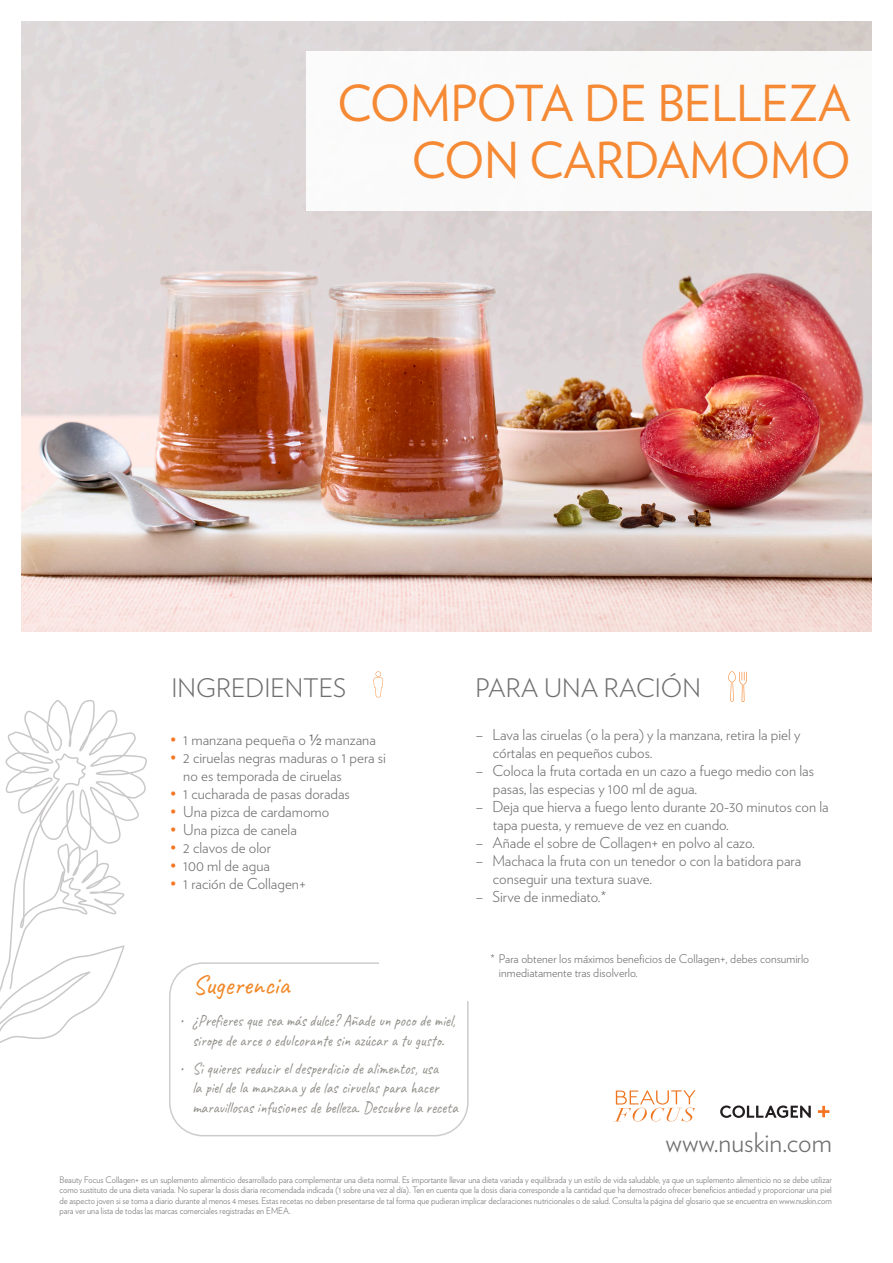
<style>
.page{position:relative;width:893px;height:1263px;background:#fff}
.page>*{position:absolute;margin:0;border:0;box-sizing:border-box;transform-origin:0 0}
.t1{font:49.5px/57px "Verlag";color:#f58934;text-align:right;scale:.96 1}
.t2{font:300 27px "Verlag";color:#706f6f}
.t3{font:27px "Caveat";color:#f18625}
.t4{font:300 25.5px "Verlag";color:#706f6f}
.t5{font:16.5px/19.5px "Caveat";color:#92908a;text-align:center;scale:.91 1}
.t6{font:300 15px/18px "Verlag";color:#706f6f}
.t7{font:300 12px/14.4px "Verlag";color:#706f6f}
.t8{font:300 9px/10.5px "Verlag";color:#706f6f;text-align:justify;scale:.95 1}
.s1{font-weight:400;color:#f57523}
.s2{font-family:"Helvetica Neue";font-weight:400}
</style>
<div class="page">
<img style="left:21px;top:21px;width:851px;height:610px">
<div style="left:306px;top:51px;width:571px;height:160px;background:#fff"></div>
<svg style="left:373px;top:671px;width:10px;height:26px"></svg>
<svg style="left:728px;top:671px;width:19px;height:31px"></svg>
<svg style="left:0;top:700px;width:147px;height:343px"></svg>
<svg style="left:615px;top:1090px;width:80px;height:31px"></svg>
<svg style="left:720px;top:1105px;width:91px;height:13px"></svg>
<svg style="left:818px;top:1106px;width:11px;height:11px"></svg>
<div style="left:169px;top:962px;width:300px;height:174px;border:2px solid #ccc;border-radius:33px"></div>
<div style="left:379px;top:935px;width:111px;height:66px;background:#fff"></div>
<p class="t1" style="left:338px;top:72px;width:536px">COMPOTA DE BELLEZA<br>CON CARDAMOMO</p>
<p class="t4" style="left:172px;top:669px;width:176px">INGREDIENTES</p>
<p class="t4" style="left:475px;top:669px;width:227px">PARA UNA RACIÓN</p>
<p class="t6" style="left:493px;top:725px;width:309px;text-indent:-17px">– Lava las ciruelas (o la pera) y la manzana, retira la piel y córtalas en pequeños cubos.</p>
<p class="t6" style="left:493px;top:761px;width:323px;text-indent:-17px">– Coloca la fruta cortada en un cazo a fuego medio con las pasas, las especias y 100 ml de agua.</p>
<p class="t6" style="left:493px;top:797px;width:337px;text-indent:-17px">– Deja que hierva a fuego lento durante 20-30 minutos con la tapa puesta, y remueve de vez en cuando.</p>
<p class="t6" style="left:476px;top:833px;width:281px">– Añade el sobre de Collagen+ en polvo al cazo.</p>
<p class="t6" style="left:493px;top:851px;width:310px;text-indent:-17px">– Machaca la fruta con un tenedor o con la batidora para conseguir una textura suave.</p>
<p class="t6" style="left:476px;top:887px;width:132px">– Sirve de inmediato.*</p>
<p class="t6" style="left:171px;top:730px;width:207px"><span class="s1">•</span> 1 manzana pequeña o <span class="s2">½</span> manzana</p>
<p class="t6" style="left:183px;top:748px;width:204px;text-indent:-13px"><span class="s1">•</span> 2 ciruelas negras maduras o 1 pera si no es temporada de ciruelas</p>
<p class="t6" style="left:171px;top:784px;width:181px"><span class="s1">•</span> 1 cucharada de pasas doradas</p>
<p class="t6" style="left:171px;top:802px;width:160px"><span class="s1">•</span> Una pizca de cardamomo</p>
<p class="t6" style="left:171px;top:820px;width:128px"><span class="s1">•</span> Una pizca de canela</p>
<p class="t6" style="left:171px;top:838px;width:102px"><span class="s1">•</span> 2 clavos de olor</p>
<p class="t6" style="left:171px;top:856px;width:101px"><span class="s1">•</span> 100 ml de agua</p>
<p class="t6" style="left:171px;top:874px;width:137px"><span class="s1">•</span> 1 ración de Collagen+</p>
<p class="t3" style="left:192px;top:968px;width:100px">Sugerencia</p>
<p class="t5" style="left:180px;top:1011px;width:305px">• ¿Prefieres que sea más dulce? Añade un poco de miel, sirope de arce o edulcorante sin azúcar a tu gusto.</p>
<p class="t5" style="left:192px;top:1059px;width:293px;text-align:left;text-indent:-13px">• Si quieres reducir el desperdicio de alimentos, usa<br>la piel de la manzana y de las ciruelas para hacer maravillosas infusiones de belleza. Descubre la receta</p>
<p class="t7" style="left:499px;top:950px;width:312px;text-indent:-9px">* Para obtener los máximos beneficios de Collagen+, debes consumirlo inmediatamente tras disolverlo.</p>
<p class="t2" style="left:666px;top:1123px;width:168px">www.nuskin.com</p>
<p class="t8" style="left:60px;top:1174px;width:815px">Beauty Focus Collagen+ es un suplemento alimenticio desarrollado para complementar una dieta normal. Es importante llevar una dieta variada y equilibrada y un estilo de vida saludable, ya que un suplemento alimenticio no se debe utilizar como sustituto de una dieta variada. No superar la dosis diaria recomendada indicada (1 sobre una vez al día). Ten en cuenta que la dosis diaria corresponde a la cantidad que ha demostrado ofrecer beneficios antiedad y proporcionar una piel de aspecto joven si se toma a diario durante al menos 4 meses. Estas recetas no deben presentarse de tal forma que pudieran implicar declaraciones nutricionales o de salud. Consulta la página del glosario que se encuentra en www.nuskin.com para ver una lista de todas las marcas comerciales registradas en EMEA.</p>
</div>
